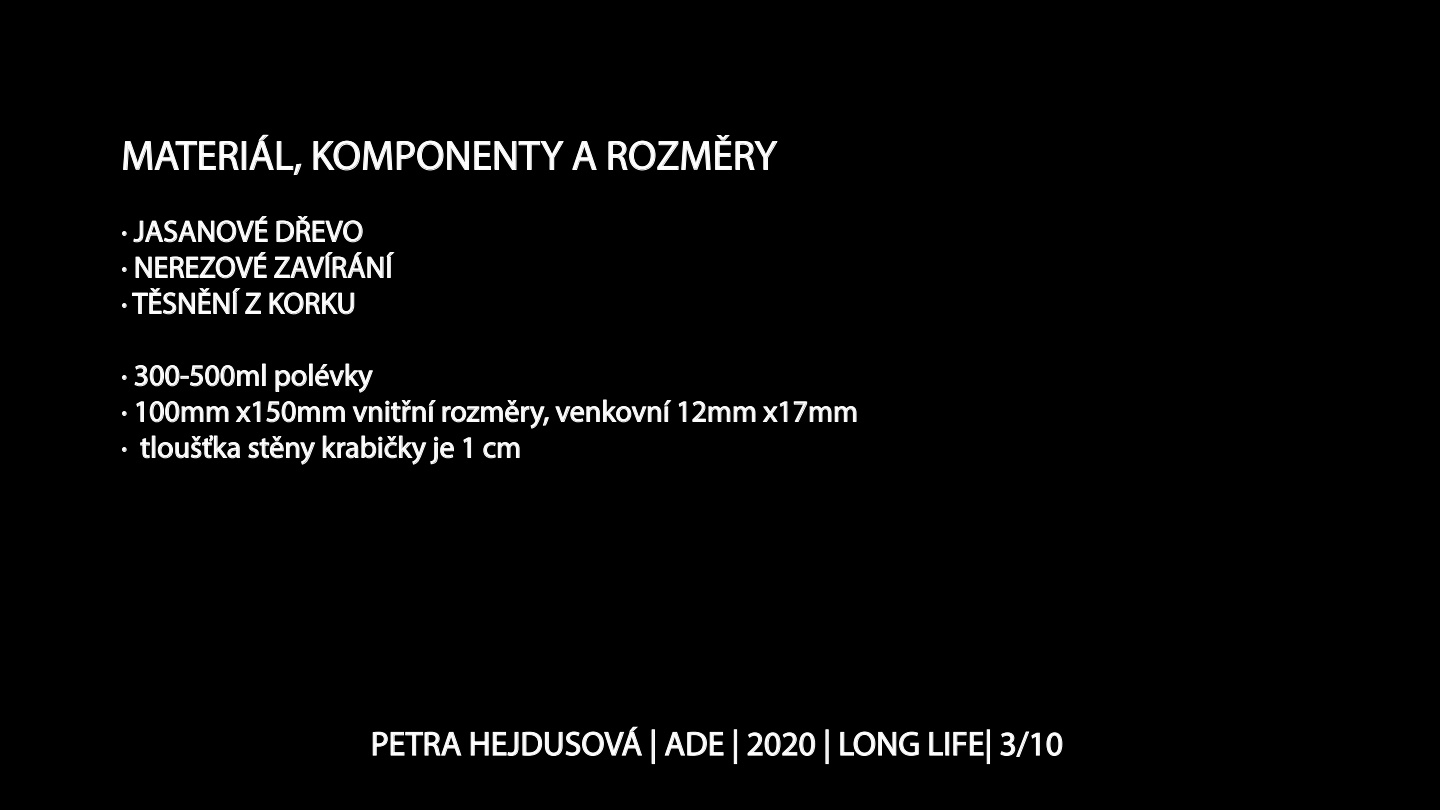
<style>
.page{position:relative;width:1440px;height:810px;background:#fff}
.page>*{position:absolute;margin:0;border:0;box-sizing:border-box;transform-origin:0 0}
.t1{font:41.25px "Myriad Pro";color:#fff}
.t2{font:33.75px "Myriad Pro";color:#fff}
.t3{font:30px/36px "Myriad Pro";color:#fff}
</style>
<div class="page">
<div style="left:0;top:1px;width:1439px;height:809px;background:#000"></div>
<svg style="left:123px;top:141px;width:116px;height:29px"></svg>
<svg style="left:249px;top:134px;width:53px;height:41px"></svg>
<svg style="left:313px;top:140px;width:251px;height:31px"></svg>
<svg style="left:572px;top:141px;width:25px;height:29px"></svg>
<svg style="left:608px;top:135px;width:170px;height:36px"></svg>
<svg style="left:122px;top:232px;width:4px;height:4px"></svg>
<svg style="left:134px;top:216px;width:133px;height:26px"></svg>
<svg style="left:277px;top:216px;width:85px;height:26px"></svg>
<svg style="left:122px;top:268px;width:4px;height:4px"></svg>
<svg style="left:136px;top:252px;width:130px;height:26px"></svg>
<svg style="left:274px;top:252px;width:120px;height:26px"></svg>
<svg style="left:122px;top:304px;width:4px;height:4px"></svg>
<svg style="left:132px;top:288px;width:108px;height:26px"></svg>
<svg style="left:246px;top:293px;width:15px;height:21px"></svg>
<svg style="left:270px;top:293px;width:84px;height:21px"></svg>
<svg style="left:122px;top:376px;width:4px;height:4px"></svg>
<svg style="left:135px;top:365px;width:123px;height:21px"></svg>
<div style="left:262px;top:364px;width:3px;height:22px;border:1px solid #fff"></div>
<svg style="left:276px;top:370px;width:30px;height:22px"></svg>
<div style="left:309px;top:364px;width:3px;height:22px;border:1px solid #fff"></div>
<svg style="left:315px;top:364px;width:58px;height:28px"></svg>
<svg style="left:122px;top:412px;width:4px;height:4px"></svg>
<svg style="left:137px;top:402px;width:7px;height:20px"></svg>
<svg style="left:150px;top:401px;width:78px;height:21px"></svg>
<svg style="left:236px;top:402px;width:24px;height:20px"></svg>
<svg style="left:267px;top:401px;width:78px;height:21px"></svg>
<svg style="left:353px;top:400px;width:82px;height:22px"></svg>
<svg style="left:443px;top:401px;width:106px;height:27px"></svg>
<svg style="left:556px;top:400px;width:115px;height:22px"></svg>
<svg style="left:679px;top:402px;width:7px;height:20px"></svg>
<svg style="left:693px;top:401px;width:62px;height:21px"></svg>
<svg style="left:763px;top:402px;width:24px;height:20px"></svg>
<svg style="left:794px;top:402px;width:62px;height:20px"></svg>
<svg style="left:122px;top:448px;width:4px;height:4px"></svg>
<svg style="left:141px;top:439px;width:9px;height:19px"></svg>
<div style="left:152px;top:436px;width:3px;height:22px;border:1px solid #fff"></div>
<svg style="left:158px;top:436px;width:82px;height:22px"></svg>
<svg style="left:249px;top:437px;width:66px;height:27px"></svg>
<svg style="left:323px;top:436px;width:131px;height:28px"></svg>
<svg style="left:464px;top:438px;width:7px;height:20px"></svg>
<svg style="left:484px;top:442px;width:35px;height:16px"></svg>
<svg style="left:373px;top:732px;width:88px;height:23px"></svg>
<svg style="left:471px;top:727px;width:171px;height:29px"></svg>
<div style="left:652px;top:730px;width:3px;height:34px;border:1px solid #fff"></div>
<svg style="left:665px;top:732px;width:58px;height:24px"></svg>
<div style="left:734px;top:730px;width:3px;height:34px;border:1px solid #fff"></div>
<svg style="left:748px;top:733px;width:67px;height:23px"></svg>
<svg style="left:841px;top:732px;width:77px;height:24px"></svg>
<svg style="left:930px;top:732px;width:13px;height:23px"></svg>
<svg style="left:954px;top:732px;width:29px;height:23px"></svg>
<div style="left:987px;top:730px;width:3px;height:34px;border:1px solid #fff"></div>
<svg style="left:1001px;top:732px;width:38px;height:25px"></svg>
<svg style="left:1047px;top:733px;width:15px;height:23px"></svg>
<h1 class="t1" style="left:121px;top:130px;width:657px">MATERIÁL, KOMPONENTY A ROZMĚRY</h1>
<p class="t3" style="left:121px;top:213px;width:273px">· JASANOVÉ DŘEVO<br>· NEREZOVÉ ZAVÍRÁNÍ · TĚSNĚNÍ Z KORKU</p>
<p class="t3" style="left:121px;top:357px;width:738px">· 300-500ml polévky<br>· 100mm x150mm vnitřní rozměry, venkovní 12mm x17mm · tloušťka stěny krabičky je 1 cm</p>
<p class="t2" style="left:371px;top:723px;width:694px">PETRA HEJDUSOVÁ | ADE | 2020 | LONG LIFE| 3/10</p>
</div>
